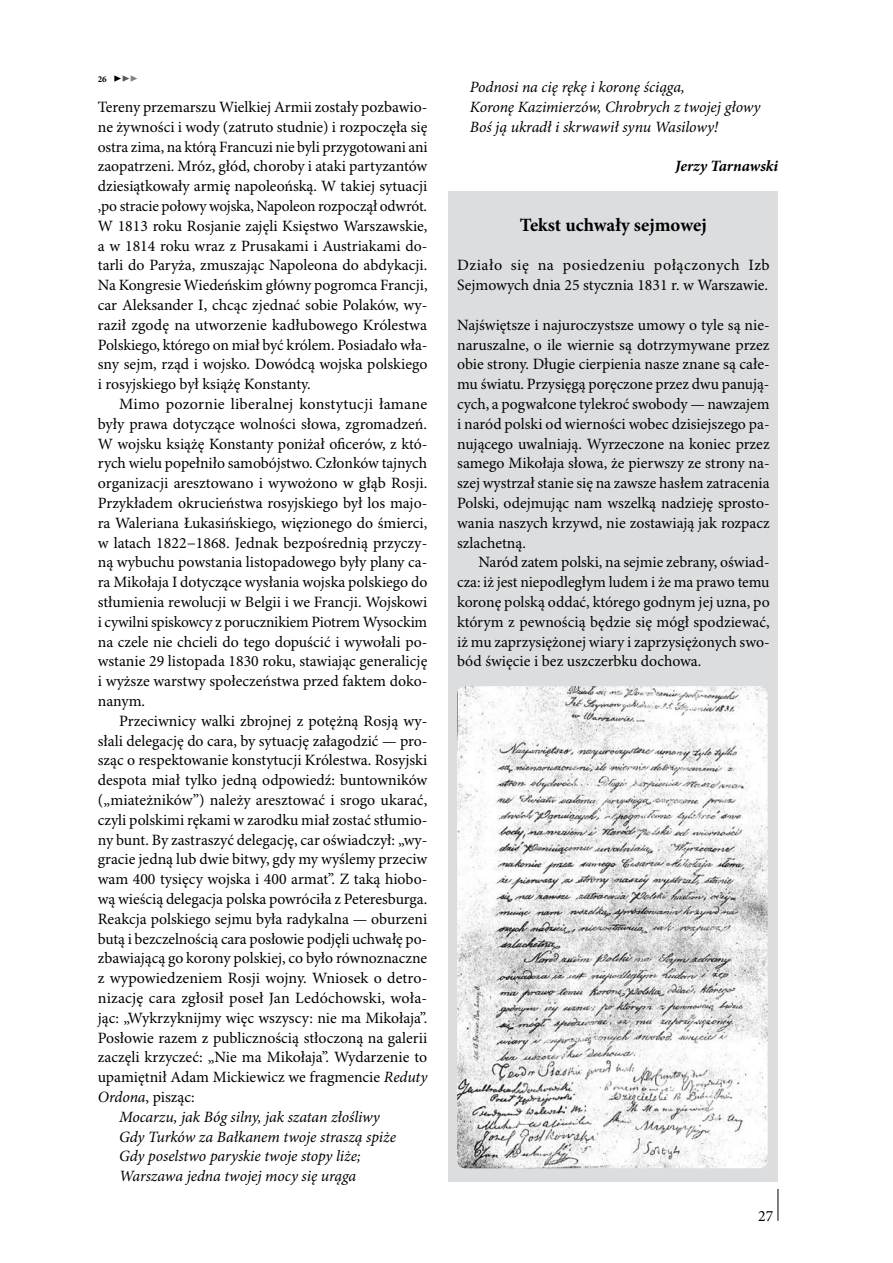
<style>
.page{position:relative;width:893px;height:1263px;background:#fff}
.page>*{position:absolute;margin:0;border:0;box-sizing:border-box;transform-origin:0 0}
.t1{font:700 18.75px "Minion Pro";color:#000}
.t2{font:15.75px/19.8px "Minion Pro";color:#000;text-align:justify}
.t3{font:italic 15.75px/19.8px "Minion Pro";letter-spacing:-.005em;color:#000}
.t4{font:15.75px/19.8px "Minion Pro";letter-spacing:.02em;color:#000}
.t5{font:italic 700 15.75px "Minion Pro";letter-spacing:-.005em;color:#000}
.t6{font:700 9px "Minion Pro";color:#000}
.s1{font-size:13.5px}
.s2{font-size:13.5px;color:#58595b}
.s3{font-size:13.5px;color:#808285}
.s4{font-style:italic}
</style>
<div class="page">
<hr style="left:778px;top:1189px;width:1px;height:32px;background:#000">
<div style="left:449px;top:191px;width:329px;height:990px;background:#dcddde"></div>
<img style="left:457px;top:686px;width:311px;height:482px">
<p class="t6" style="left:98px;top:73px;width:42px">26 <span class="s1">▶</span><span class="s2">▶</span><span class="s3">▶</span></p>
<p class="t2" style="left:98px;top:98px;width:331px;text-align:left">Tereny przemarszu Wielkiej Armii zostały pozbawio&shy;ne żywności i wody (zatruto studnie) i rozpoczęła się ostra zima, na którą Francuzi nie byli przygotowani ani zaopatrzeni. Mróz, głód, choroby i ataki partyzantów dziesiątkowały armię napoleońską. W takiej sytuacji ,po stracie połowy wojska, Napoleon rozpoczął odwrót.<br>W 1813 roku Rosjanie zajęli Księstwo Warszawskie, a w 1814 roku wraz z Prusakami i Austriakami do&shy;tarli do Paryża, zmuszając Napoleona do abdykacji.<br>Na Kongresie Wiedeńskim główny pogromca Francji, car Aleksander I, chcąc zjednać sobie Polaków, wy&shy;raził zgodę na utworzenie kadłubowego Królestwa Polskiego, którego on miał być królem. Posiadało wła&shy;sny sejm, rząd i wojsko. Dowódcą wojska polskiego i rosyjskiego był książę Konstanty.</p>
<p class="t2" style="left:98px;top:395px;width:331px;text-indent:21px">Mimo pozornie liberalnej konstytucji łamane były prawa dotyczące wolności słowa, zgromadzeń.<br>W wojsku książę Konstanty poniżał oficerów, z któ&shy;rych wielu popełniło samobójstwo. Członków tajnych organizacji aresztowano i wywożono w głąb Rosji.<br>Przykładem okrucieństwa rosyjskiego był los majo&shy;ra Waleriana Łukasińskiego, więzionego do śmierci, w latach 1822−1868. Jednak bezpośrednią przyczy&shy;ną wybuchu powstania listopadowego były plany ca&shy;ra Mikołaja I dotyczące wysłania wojska polskiego do stłumienia rewolucji w Belgii i we Francji. Wojskowi i cywilni spiskowcy z porucznikiem Piotrem Wysockim na czele nie chcieli do tego dopuścić i wywołali po&shy;wstanie 29 listopada 1830 roku, stawiając generalicję i wyższe warstwy społeczeństwa przed faktem doko&shy;nanym.</p>
<p class="t2" style="left:119px;top:711px;width:310px">Przeciwnicy walki zbrojnej z potężną Rosją wy-</p>
<p class="t2" style="left:98px;top:731px;width:331px">słali delegację do cara, by sytuację załagodzić — pro-</p>
<p class="t2" style="left:98px;top:751px;width:331px">sząc o respektowanie konstytucji Królestwa. Rosyjski</p>
<p class="t2" style="left:98px;top:771px;width:331px">despota miał tylko jedną odpowiedź: buntowników</p>
<p class="t2" style="left:98px;top:791px;width:331px">(„miateżników”) należy aresztować i srogo ukarać,</p>
<p class="t2" style="left:98px;top:810px;width:331px">czyli polskimi rękami w zarodku miał zostać stłumio-</p>
<p class="t2" style="left:98px;top:830px;width:331px">ny bunt. By zastraszyć delegację, car oświadczył: „wy-</p>
<p class="t2" style="left:98px;top:850px;width:331px">gracie jedną lub dwie bitwy, gdy my wyślemy przeciw</p>
<p class="t2" style="left:98px;top:870px;width:331px">wam 400 tysięcy wojska i 400 armat”. Z taką hiobo-</p>
<p class="t2" style="left:98px;top:890px;width:331px">wą wieścią delegacja polska powróciła z Peteresburga.</p>
<p class="t2" style="left:98px;top:909px;width:331px">Reakcja polskiego sejmu była radykalna — oburzeni</p>
<p class="t2" style="left:98px;top:929px;width:331px">butą i bezczelnością cara posłowie podjęli uchwałę po-</p>
<p class="t2" style="left:98px;top:949px;width:331px">zbawiającą go korony polskiej, co było równoznaczne</p>
<p class="t2" style="left:98px;top:969px;width:331px">z wypowiedzeniem Rosji wojny. Wniosek o detro-</p>
<p class="t2" style="left:98px;top:989px;width:331px">nizację cara zgłosił poseł Jan Ledóchowski, woła-</p>
<p class="t2" style="left:98px;top:1008px;width:331px">jąc: „Wykrzyknijmy więc wszyscy: nie ma Mikołaja”.</p>
<p class="t2" style="left:98px;top:1028px;width:331px">Posłowie razem z publicznością stłoczoną na galerii</p>
<p class="t2" style="left:98px;top:1048px;width:331px">zaczęli krzyczeć: „Nie ma Mikołaja”. Wydarzenie to</p>
<p class="t2" style="left:98px;top:1068px;width:331px">upamiętnił Adam Mickiewicz we fragmencie <span class="s4">Reduty</span></p>
<p class="t2" style="left:98px;top:1088px;width:98px"><span class="s4">Ordona</span>, pisząc:</p>
<p class="t3" style="left:119px;top:1107px;width:262px">Mocarzu, jak Bóg silny, jak szatan złośliwy</p>
<p class="t3" style="left:119px;top:1127px;width:279px">Gdy Turków za Bałkanem twoje straszą spiże</p>
<p class="t3" style="left:119px;top:1147px;width:243px">Gdy poselstwo paryskie twoje stopy liże;</p>
<p class="t3" style="left:119px;top:1167px;width:239px">Warszawa jedna twojej mocy się urąga</p>
<p class="t3" style="left:470px;top:78px;width:292px">Podnosi na cię rękę i koronę ściąga,<br>Koronę Kazimierzów, Chrobrych z twojej głowy<br>Boś ją ukradł i skrwawił synu Wasilowy!</p>
<p class="t5" style="left:675px;top:157px;width:104px">Jerzy Tarnawski</p>
<p class="t1" style="left:520px;top:213px;width:188px">Tekst uchwały sejmowej</p>
<p class="t4" style="left:457px;top:256px;width:314px">Działo się na posiedzeniu połączonych Izb<br>Sejmowych dnia 25 stycznia 1831 r. w Warszawie.</p>
<p class="t2" style="left:457px;top:315px;width:314px">Najświętsze i najuroczystsze umowy o tyle są nie&shy;naruszalne, o ile wiernie są dotrzymywane przez obie strony. Długie cierpienia nasze znane są całe&shy;mu światu. Przysięgą poręczone przez dwu panują&shy;cych, a pogwałcone tylekroć swobody — nawzajem i naród polski od wierności wobec dzisiejszego pa&shy;nującego uwalniają. Wyrzeczone na koniec przez samego Mikołaja słowa, że pierwszy ze strony na&shy;szej wystrzał stanie się na zawsze hasłem zatracenia Polski, odejmując nam wszelką nadzieję sprosto&shy;wania naszych krzywd, nie zostawiają jak rozpacz szlachetną.</p>
<p class="t2" style="left:457px;top:553px;width:314px;text-indent:21px">Naród zatem polski, na sejmie zebrany, oświad&shy;cza: iż jest niepodległym ludem i że ma prawo temu koronę polską oddać, którego godnym jej uzna, po którym z pewnością będzie się mógł spodziewać, iż mu zaprzysiężonej wiary i zaprzysiężonych swo&shy;bód święcie i bez uszczerbku dochowa.</p>
<p class="t2" style="left:758px;top:1206px;width:17px">27</p>
</div>
